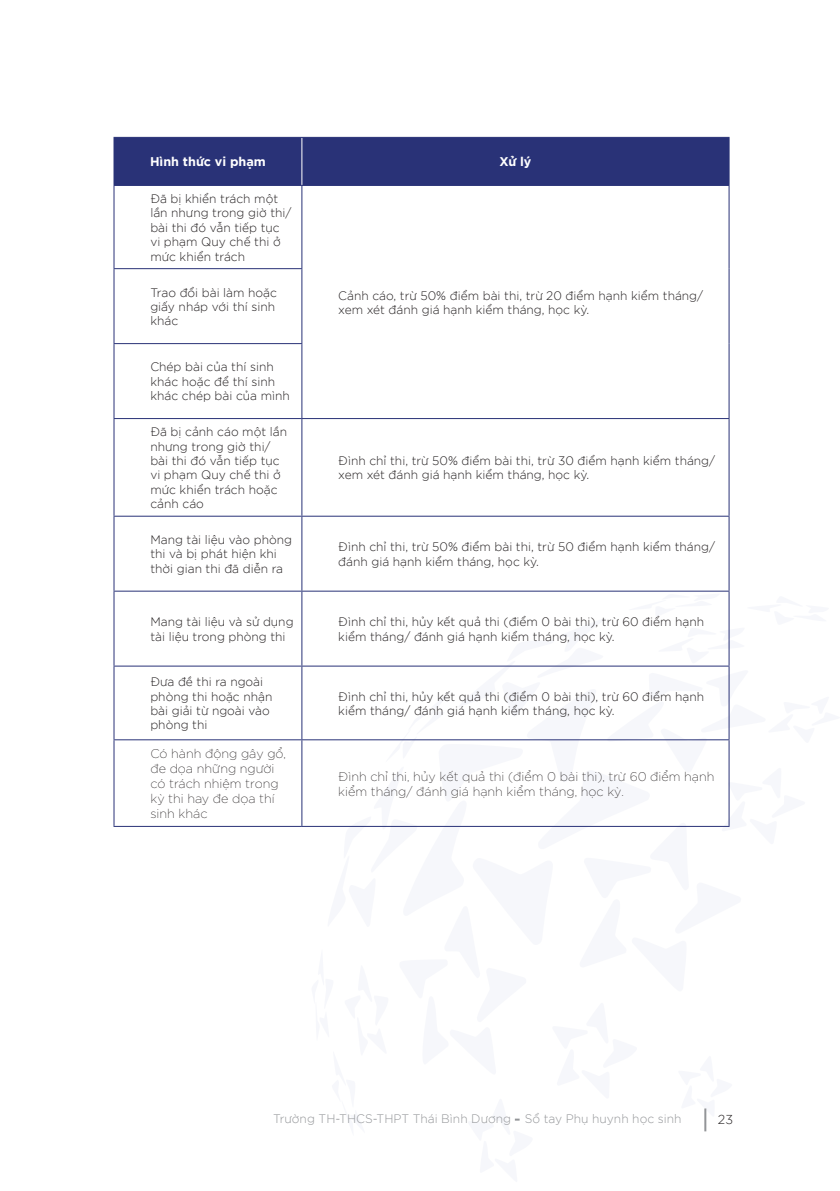
<style>
.page{position:relative;width:840px;height:1191px;background:#fff}
.page>*{position:absolute;margin:0;border:0;box-sizing:border-box;transform-origin:0 0}
.cham_dau_dong{font:12.6px/15.2px "SVN Gotham X Light";color:#231f20}
.cham_dau_dong-2{font:700 12.6px "SVN Gotham";color:#fff}
.t1{font:300 12.6px "SVN Gotham";color:#231f20}
.cham_dau_dong-3{font:300 12px/14.4px "SVN Gotham";color:#231f20}
.t2{font:300 12px "SVN Gotham";color:#939598}
</style>
<div class="page">
<svg style="left:311px;top:593px;width:419px;height:539px"></svg>
<div style="left:114px;top:138px;width:614px;height:47px;background:#293277"></div>
<hr style="left:301px;top:138px;width:1px;height:47px;background:#fff">
<hr style="left:301px;top:186px;width:1px;height:82px;background:#293277">
<hr style="left:113px;top:268px;width:189px;height:1px;background:#293277">
<hr style="left:301px;top:269px;width:1px;height:74px;background:#293277">
<hr style="left:113px;top:343px;width:189px;height:1px;background:#293277">
<hr style="left:301px;top:344px;width:1px;height:74px;background:#293277">
<hr style="left:113px;top:418px;width:189px;height:1px;background:#293277">
<hr style="left:302px;top:418px;width:427px;height:1px;background:#293277">
<hr style="left:301px;top:419px;width:1px;height:97px;background:#293277">
<hr style="left:113px;top:516px;width:189px;height:1px;background:#293277">
<hr style="left:302px;top:516px;width:427px;height:1px;background:#293277">
<hr style="left:301px;top:517px;width:1px;height:73px;background:#293277">
<hr style="left:113px;top:590px;width:189px;height:1px;background:#293277">
<hr style="left:302px;top:590px;width:427px;height:1px;background:#293277">
<hr style="left:301px;top:591px;width:1px;height:74px;background:#293277">
<hr style="left:113px;top:665px;width:189px;height:1px;background:#293277">
<hr style="left:302px;top:665px;width:427px;height:1px;background:#293277">
<hr style="left:301px;top:666px;width:1px;height:73px;background:#293277">
<hr style="left:113px;top:739px;width:189px;height:1px;background:#293277">
<hr style="left:302px;top:739px;width:427px;height:1px;background:#293277">
<hr style="left:301px;top:740px;width:1px;height:86px;background:#293277">
<hr style="left:113px;top:186px;width:1px;height:82px;background:#293277">
<hr style="left:728px;top:186px;width:1px;height:83px;background:#293277">
<hr style="left:728px;top:269px;width:1px;height:74px;background:#293277">
<hr style="left:728px;top:343px;width:1px;height:75px;background:#293277">
<hr style="left:113px;top:269px;width:1px;height:74px;background:#293277">
<hr style="left:113px;top:344px;width:1px;height:74px;background:#293277">
<hr style="left:113px;top:419px;width:1px;height:97px;background:#293277">
<hr style="left:728px;top:419px;width:1px;height:97px;background:#293277">
<hr style="left:113px;top:517px;width:1px;height:73px;background:#293277">
<hr style="left:728px;top:517px;width:1px;height:73px;background:#293277">
<hr style="left:113px;top:591px;width:1px;height:74px;background:#293277">
<hr style="left:728px;top:591px;width:1px;height:74px;background:#293277">
<hr style="left:113px;top:666px;width:1px;height:73px;background:#293277">
<hr style="left:728px;top:666px;width:1px;height:73px;background:#293277">
<hr style="left:113px;top:740px;width:1px;height:86px;background:#293277">
<hr style="left:728px;top:740px;width:1px;height:86px;background:#293277">
<hr style="left:113px;top:826px;width:189px;height:1px;background:#293277">
<hr style="left:302px;top:826px;width:427px;height:1px;background:#293277">
<hr style="left:113px;top:137px;width:189px;height:1px;background:#293277">
<hr style="left:113px;top:138px;width:1px;height:47px;background:#293277">
<hr style="left:302px;top:137px;width:427px;height:1px;background:#293277">
<hr style="left:728px;top:138px;width:1px;height:47px;background:#293277">
<hr style="left:113px;top:185px;width:189px;height:1px;background:#293277">
<hr style="left:302px;top:185px;width:427px;height:1px;background:#293277">
<p class="cham_dau_dong-2" style="left:150px;top:153px;width:117px">Hình thức vi phạm</p>
<p class="cham_dau_dong-2" style="left:499px;top:153px;width:33px">Xử lý</p>
<p class="cham_dau_dong-3" style="left:150px;top:191px;width:142px">Đã bị khiển trách một lần nhưng trong giờ thi/ bài thi đó vẫn tiếp tục vi phạm Quy chế thi ở mức khiển trách</p>
<p class="cham_dau_dong-3" style="left:338px;top:287px;width:366px">Cảnh cáo, trừ 50% điểm bài thi, trừ 20 điểm hạnh kiểm tháng/ xem xét đánh giá hạnh kiểm tháng, học kỳ.</p>
<p class="cham_dau_dong-3" style="left:150px;top:284px;width:128px">Trao đổi bài làm hoặc giấy nháp với thí sinh khác</p>
<p class="cham_dau_dong-3" style="left:150px;top:359px;width:141px">Chép bài của thí sinh khác hoặc để thí sinh khác chép bài của mình</p>
<p class="cham_dau_dong-3" style="left:150px;top:424px;width:138px">Đã bị cảnh cáo một lần nhưng trong giờ thi/ bài thi đó vẫn tiếp tục vi phạm Quy chế thi ở mức khiển trách hoặc cảnh cáo</p>
<p class="cham_dau_dong-3" style="left:338px;top:453px;width:378px">Đình chỉ thi, trừ 50% điểm bài thi, trừ 30 điểm hạnh kiểm tháng/ xem xét đánh giá hạnh kiểm tháng, học kỳ.</p>
<p class="cham_dau_dong-3" style="left:150px;top:532px;width:143px">Mang tài liệu vào phòng thi và bị phát hiện khi thời gian thi đã diễn ra</p>
<p class="cham_dau_dong-3" style="left:338px;top:539px;width:378px">Đình chỉ thi, trừ 50% điểm bài thi, trừ 50 điểm hạnh kiểm tháng/ đánh giá hạnh kiểm tháng, học kỳ.</p>
<p class="cham_dau_dong-3" style="left:150px;top:614px;width:145px">Mang tài liệu và sử dụng tài liệu trong phòng thi</p>
<p class="cham_dau_dong-3" style="left:338px;top:614px;width:367px">Đình chỉ thi, hủy kết quả thi (điểm 0 bài thi), trừ 60 điểm hạnh kiểm tháng/ đánh giá hạnh kiểm tháng, học kỳ.</p>
<p class="cham_dau_dong-3" style="left:150px;top:674px;width:123px">Đưa đề thi ra ngoài phòng thi hoặc nhận bài giải từ ngoài vào phòng thi</p>
<p class="cham_dau_dong-3" style="left:338px;top:688px;width:367px">Đình chỉ thi, hủy kết quả thi (điểm 0 bài thi), trừ 60 điểm hạnh kiểm tháng/ đánh giá hạnh kiểm tháng, học kỳ.</p>
<p class="cham_dau_dong" style="left:150px;top:745px;width:137px">Có hành động gây gổ, đe dọa những người có trách nhiệm trong kỳ thi hay đe dọa thí sinh khác</p>
<p class="cham_dau_dong" style="left:338px;top:767px;width:377px">Đình chỉ thi, hủy kết quả thi (điểm 0 bài thi), trừ 60 điểm hạnh kiểm tháng/ đánh giá hạnh kiểm tháng, học kỳ.</p>
<p class="t2" style="left:273px;top:1110px;width:409px">Trường TH-THCS-THPT Thái Bình Dương Sổ tay Phụ huynh học sinh</p>
<p class="t1" style="left:717px;top:1110px;width:17px">23</p>
</div>
